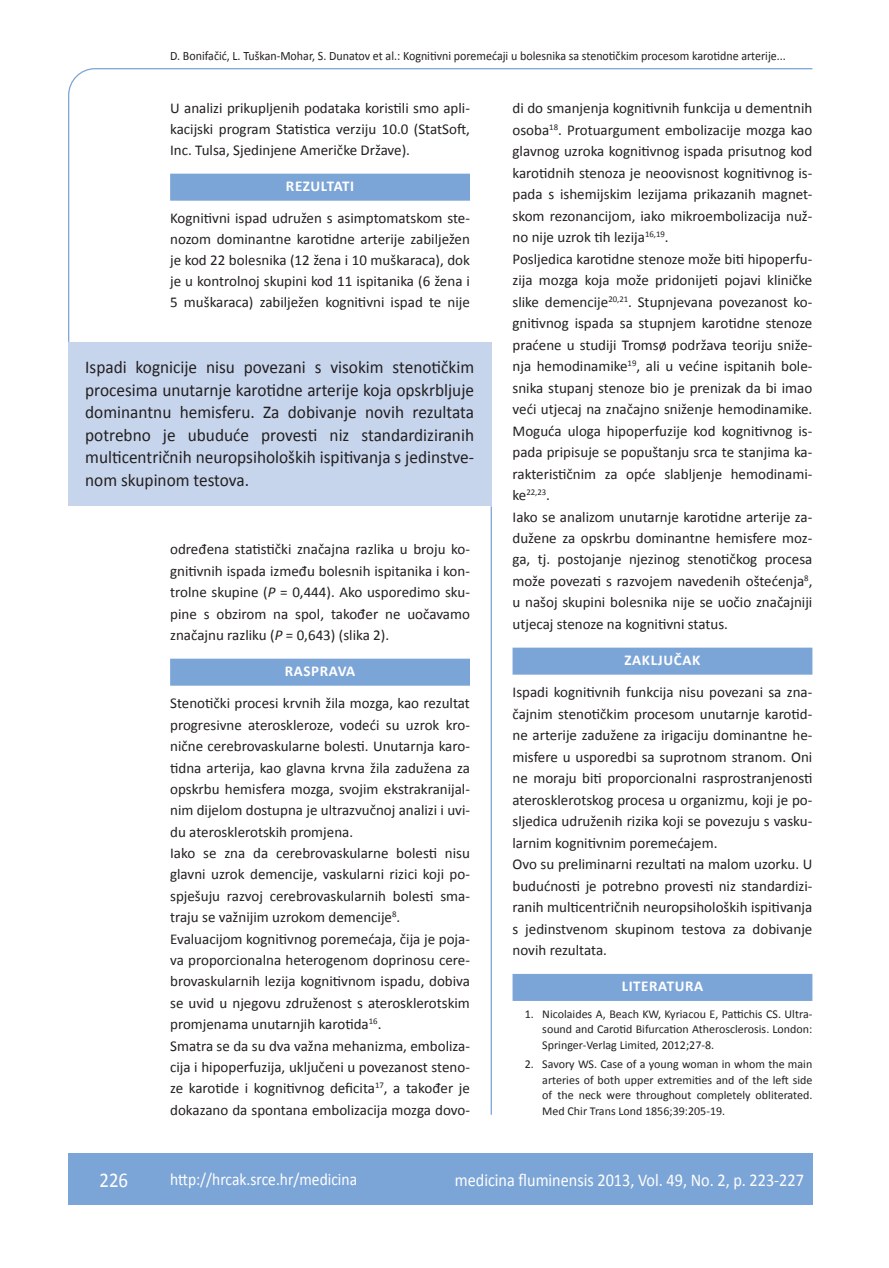
<style>
.page{position:relative;width:889px;height:1268px;background:#fff}
.page>*{position:absolute;margin:0;border:0;box-sizing:border-box;transform-origin:0 0}
.t1{font:21px "Calibri";color:#fff;scale:.9 1}
.t2{font:18px/22.5px "Calibri";color:#231f20;text-align:justify;scale:.96 1}
.t3{font:18px "Calibri";color:#fff;scale:.9 1}
.t4{font:17.25px "Calibri";color:#fff;scale:.9 1}
.t5{font:15px/21.5px "Calibri";color:#231f20;text-align:justify}
.t6{font:700 15px "Calibri";letter-spacing:.04em;color:#fff}
.t7{font:12.75px "Calibri";color:#231f20;scale:.94 1}
.t8{font:12px/15.5px "Calibri";color:#231f20;text-align:justify}
.t9{font:8.7px "Calibri";color:#231f20}
.s1{font-style:italic}
.s2{font-size:15px}
</style>
<div class="page">
<svg style="left:68px;top:68px;width:745px;height:275px"></svg>
<hr style="left:490px;top:506px;width:2px;height:608px;background:#7ca5d7">
<div style="left:68px;top:1152px;width:744px;height:51px;background:#7ca5d7"></div>
<div style="left:170px;top:174px;width:300px;height:27px;background:#7ca5d7"></div>
<div style="left:68px;top:342px;width:423px;height:164px;background:#c6d5ec"></div>
<div style="left:170px;top:658px;width:300px;height:27px;background:#7ca5d7"></div>
<div style="left:512px;top:647px;width:300px;height:27px;background:#7ca5d7"></div>
<div style="left:512px;top:973px;width:300px;height:27px;background:#7ca5d7"></div>
<p class="t7" style="left:170px;top:47px;width:656px">D. Bonifačić, L. Tuškan-Mohar, S. Dunatov et al.: Kognitivni poremećaji u bolesnika sa stenotičkim procesom karotidne arterije...</p>
<p class="t5" style="left:170px;top:97px;width:301px;line-height:21px">U analizi prikupljenih podataka koristili smo apli&shy;kacijski program Statistica verziju 10.0 (StatSoft, Inc. Tulsa, Sjedinjene Američke Države).</p>
<p class="t6" style="left:286px;top:177px;width:70px">REZULTATI</p>
<p class="t5" style="left:170px;top:207px;width:301px;line-height:21px">Kognitivni ispad udružen s asimptomatskom ste&shy;nozom dominantne karotidne arterije zabilježen je kod 22 bolesnika (12 žena i 10 muškaraca), dok je u kontrolnoj skupini kod 11 ispitanika (6 žena i 5 muškaraca) zabilježen kognitivni ispad te nije</p>
<p class="t2" style="left:85px;top:355px;width:406px">Ispadi kognicije nisu povezani s visokim stenotičkim procesima unutarnje karotidne arterije koja opskrbljuje dominantnu hemisferu. Za dobivanje novih rezultata potrebno je ubuduće provesti niz standardiziranih multicentričnih neuropsiholoških ispitivanja s jedinstve&shy;nom skupinom testova.</p>
<p class="t5" style="left:170px;top:538px;width:301px">određena statistički značajna razlika u broju ko&shy;gnitivnih ispada između bolesnih ispitanika i kon&shy;trolne skupine (<span class="s1">P</span> = 0,444). Ako usporedimo sku&shy;pine s obzirom na spol, također ne uočavamo značajnu razliku (<span class="s1">P</span> = 0,643) (slika 2).</p>
<p class="t6" style="left:285px;top:661px;width:72px">RASPRAVA</p>
<p class="t5" style="left:170px;top:691px;width:301px;text-align:left">Stenotički procesi krvnih žila mozga, kao rezultat progresivne ateroskleroze, vodeći su uzrok kro&shy;nične cerebrovaskularne bolesti. Unutarnja karo&shy;tidna arterija, kao glavna krvna žila zadužena za opskrbu hemisfera mozga, svojim ekstrakranijal&shy;nim dijelom dostupna je ultrazvučnoj analizi i uvi&shy;du aterosklerotskih promjena.<br>Iako se zna da cerebrovaskularne bolesti nisu glavni uzrok demencije, vaskularni rizici koji po&shy;spješuju razvoj cerebrovaskularnih bolesti sma&shy;traju se važnijim uzrokom demencije<sup>8</sup>.<br>Evaluacijom kognitivnog poremećaja, čija je poja&shy;va proporcionalna heterogenom doprinosu cere&shy;brovaskularnih lezija kognitivnom ispadu, dobiva se uvid u njegovu združenost s aterosklerotskim promjenama unutarnjih karotida<sup>16</sup>.<br>Smatra se da su dva važna mehanizma, emboliza&shy;cija i hipoperfuzija, uključeni u povezanost steno&shy;ze karotide i kognitivnog deficita<sup>17</sup>, a također je dokazano da spontana embolizacija mozga dovo-</p>
<p class="t5" style="left:512px;top:97px;width:301px;text-align:left">di do smanjenja kognitivnih funkcija u dementnih osoba<sup>18</sup>. Protuargument embolizacije mozga kao glavnog uzroka kognitivnog ispada prisutnog kod karotidnih stenoza je neoovisnost kognitivnog is&shy;pada s ishemijskim lezijama prikazanih magnet&shy;skom rezonancijom, iako mikroembolizacija nuž&shy;no nije uzrok tih lezija<sup>16,19</sup>.<br>Posljedica karotidne stenoze može biti hipoperfu&shy;zija mozga koja može pridonijeti pojavi kliničke slike demencije<sup>20,21</sup>. Stupnjevana povezanost ko&shy;gnitivnog ispada sa stupnjem karotidne stenoze praćene u studiji Tromsø podržava teoriju sniže&shy;nja hemodinamike<sup>19</sup>, ali u većine ispitanih bole&shy;snika stupanj stenoze bio je prenizak da bi imao veći utjecaj na značajno sniženje hemodinamike.<br>Moguća uloga hipoperfuzije kod kognitivnog is&shy;pada pripisuje se popuštanju srca te stanjima ka&shy;rakterističnim za opće slabljenje hemodinami-</p>
<p class="t9" style="left:512px;top:486px;width:39px"><span class="s2">ke</span>22,23<span class="s2">.</span></p>
<p class="t5" style="left:512px;top:505px;width:301px">Iako se analizom unutarnje karotidne arterije za&shy;dužene za opskrbu dominantne hemisfere moz&shy;ga, tj. postojanje njezinog stenotičkog procesa može povezati s razvojem navedenih oštećenja<sup>8</sup>, u našoj skupini bolesnika nije se uočio značajniji utjecaj stenoze na kognitivni status.</p>
<p class="t6" style="left:624px;top:650px;width:77px">ZAKLJUČAK</p>
<p class="t5" style="left:512px;top:681px;width:301px;text-align:left">Ispadi kognitivnih funkcija nisu povezani sa zna&shy;čajnim stenotičkim procesom unutarnje karotid&shy;ne arterije zadužene za irigaciju dominantne he&shy;misfere u usporedbi sa suprotnom stranom. Oni ne moraju biti proporcionalni rasprostranjenosti aterosklerotskog procesa u organizmu, koji je po&shy;sljedica udruženih rizika koji se povezuju s vasku&shy;larnim kognitivnim poremećajem.<br>Ovo su preliminarni rezultati na malom uzorku. U budućnosti je potrebno provesti niz standardizi&shy;ranih multicentričnih neuropsiholoških ispitivanja s jedinstvenom skupinom testova za dobivanje novih rezultata.</p>
<p class="t6" style="left:621px;top:976px;width:83px">LITERATURA</p>
<p class="t8" style="left:542px;top:1005px;width:271px;text-indent:-18px">1. Nicolaides A, Beach KW, Kyriacou E, Pattichis CS. Ultra&shy;sound and Carotid Bifurcation Atherosclerosis. London:<br>Springer-Verlag Limited, 2012;27-8.</p>
<p class="t8" style="left:542px;top:1055px;width:272px;text-indent:-18px">2. Savory WS. Case of a young woman in whom the main arteries of both upper extremities and of the left side of the neck were throughout completely obliterated.<br>Med Chir Trans Lond 1856;39:205-19.</p>
<h1 class="t1" style="left:99px;top:1166px;width:33px">226</h1>
<p class="t4" style="left:170px;top:1167px;width:209px">http://hrcak.srce.hr/medicina</p>
<p class="t3" style="left:455px;top:1168px;width:389px">medicina fluminensis 2013, Vol. 49, No. 2, p. 223-227</p>
</div>
